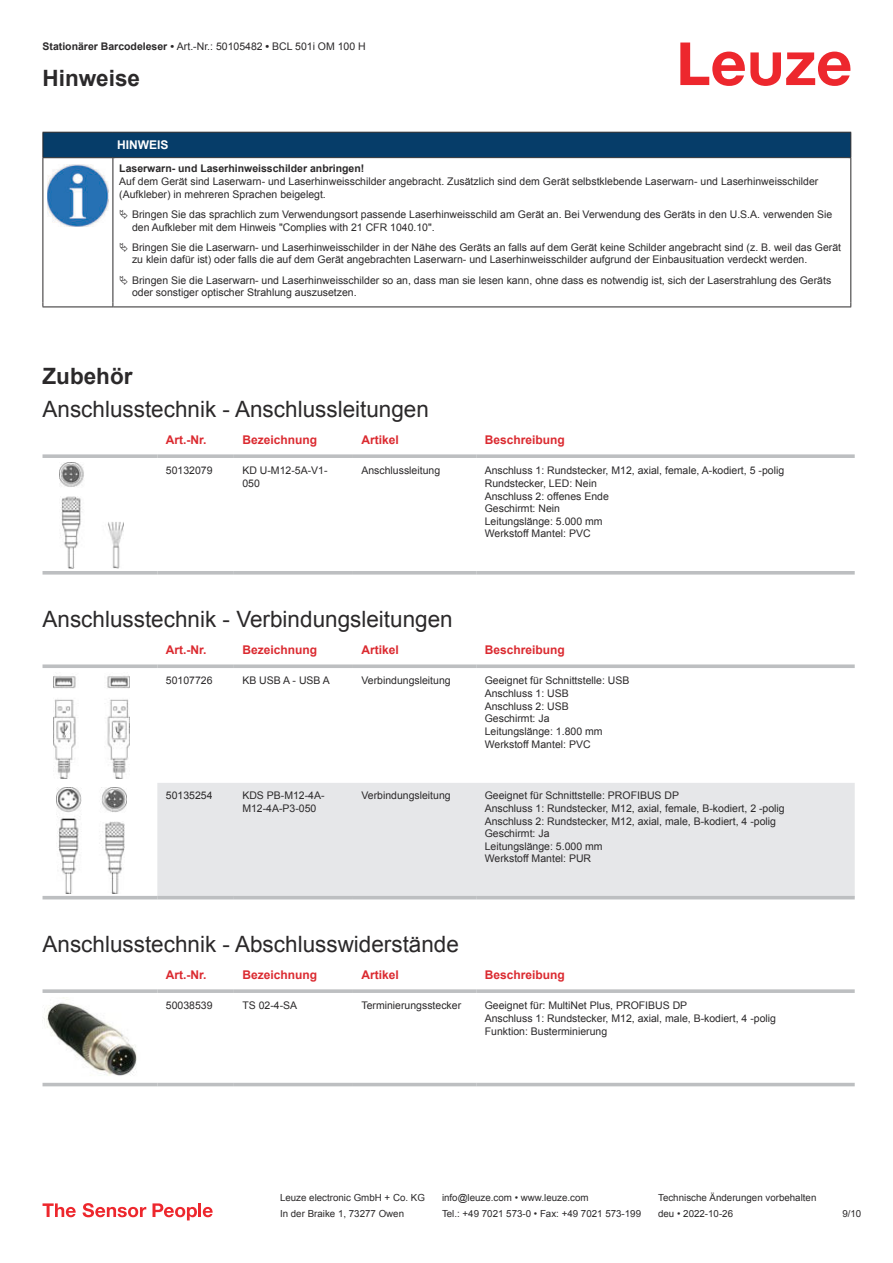
<style>
.page{position:relative;width:893px;height:1263px;background:#fff}
.page>*{position:absolute;margin:0;border:0;box-sizing:border-box;transform-origin:0 0}
.t1{font:22.5px "Arial";color:#2b292a}
.t2{font:700 22.5px "Arial";color:#2b292a}
.t3{font:700 12px "Arial";color:#db2a30}
.t4{font:700 12px "Arial";color:#fff}
.t5{font:10.5px/12.6px "Arial";color:#2b292a}
.t6{font:700 10.5px "Arial";color:#2b292a}
.t7{font:9.75px "Arial";color:#2b292a}
.s1{font-weight:700}
</style>
<div class="page">
<svg style="left:680px;top:43px;width:170px;height:43px"></svg>
<svg style="left:43px;top:454px;width:114px;height:4px"></svg>
<svg style="left:157px;top:454px;width:77px;height:4px"></svg>
<svg style="left:234px;top:454px;width:119px;height:4px"></svg>
<svg style="left:353px;top:454px;width:123px;height:4px"></svg>
<svg style="left:476px;top:454px;width:379px;height:4px;background:#c3c5c7"></svg>
<svg style="left:43px;top:571px;width:114px;height:4px"></svg>
<svg style="left:157px;top:571px;width:77px;height:4px"></svg>
<svg style="left:234px;top:571px;width:119px;height:4px"></svg>
<svg style="left:353px;top:571px;width:123px;height:4px"></svg>
<svg style="left:476px;top:571px;width:379px;height:4px;background:#c3c5c7"></svg>
<img style="left:59px;top:462px;width:65px;height:106px">
<svg style="left:43px;top:793px;width:812px;height:107px"></svg>
<div style="left:157px;top:783px;width:698px;height:113px;background:#e6e7e9"></div>
<svg style="left:43px;top:664px;width:114px;height:4px"></svg>
<svg style="left:157px;top:664px;width:77px;height:4px"></svg>
<svg style="left:234px;top:664px;width:119px;height:4px"></svg>
<svg style="left:353px;top:664px;width:123px;height:4px"></svg>
<svg style="left:476px;top:664px;width:379px;height:4px;background:#c4c6c8"></svg>
<hr style="left:43px;top:896px;width:114px;height:3px;background:#bdbfc1">
<hr style="left:157px;top:896px;width:77px;height:3px;background:#bdbfc1">
<hr style="left:234px;top:896px;width:119px;height:3px;background:#bdbfc1">
<hr style="left:353px;top:896px;width:123px;height:3px;background:#bdbfc1">
<hr style="left:476px;top:896px;width:379px;height:3px;background:#bdbfc1">
<img style="left:53px;top:676px;width:77px;height:103px">
<img style="left:56px;top:787px;width:70px;height:106px">
<svg style="left:43px;top:1082px;width:812px;height:5px;fill:#efeff0"></svg>
<svg style="left:43px;top:989px;width:114px;height:4px"></svg>
<svg style="left:157px;top:989px;width:77px;height:4px"></svg>
<svg style="left:234px;top:989px;width:119px;height:4px"></svg>
<svg style="left:353px;top:989px;width:123px;height:4px"></svg>
<svg style="left:476px;top:989px;width:379px;height:4px;background:#c3c5c7"></svg>
<hr style="left:43px;top:1083px;width:114px;height:3px;background:#bdbfc1">
<hr style="left:157px;top:1083px;width:77px;height:3px;background:#bdbfc1">
<hr style="left:234px;top:1083px;width:119px;height:3px;background:#bdbfc1">
<hr style="left:353px;top:1083px;width:123px;height:3px;background:#bdbfc1">
<hr style="left:476px;top:1083px;width:379px;height:3px;background:#bdbfc1">
<img style="left:44px;top:997px;width:93px;height:79px">
<svg style="left:43px;top:1203px;width:33px;height:14px"></svg>
<svg style="left:83px;top:1203px;width:63px;height:14px"></svg>
<svg style="left:153px;top:1203px;width:44px;height:17px"></svg>
<hr style="left:198px;top:1203px;width:3px;height:14px;background:#ed272d">
<svg style="left:203px;top:1207px;width:10px;height:10px"></svg>
<svg style="left:44px;top:158px;width:806px;height:149px"></svg>
<div style="left:43px;top:132px;width:808px;height:26px;background:#063d69"></div>
<hr style="left:113px;top:157px;width:738px;height:1px;background:#2b292a">
<hr style="left:43px;top:158px;width:1px;height:144px;background:#2b292a">
<hr style="left:113px;top:158px;width:1px;height:144px;background:#2b292a">
<hr style="left:850px;top:158px;width:1px;height:144px;background:#2b292a">
<hr style="left:43px;top:307px;width:70px;height:1px;background:#2b292a">
<hr style="left:113px;top:307px;width:738px;height:1px;background:#2b292a">
<img style="left:47px;top:164px;width:61px;height:63px">
<svg style="left:115px;top:159px;width:734px;height:144px"></svg>
<svg style="left:120px;top:210px;width:8px;height:9px"></svg>
<svg style="left:120px;top:242px;width:8px;height:10px"></svg>
<svg style="left:120px;top:275px;width:8px;height:10px"></svg>
<p class="t5" style="left:43px;top:41px;width:325px"><span class="s1">Stationärer Barcodeleser •</span> Art.-Nr.: 50105482 <span class="s1">•</span> BCL 501i OM 100 H</p>
<h1 class="t2" style="left:43px;top:70px;width:99px">Hinweise</h1>
<p class="t4" style="left:117px;top:140px;width:53px">HINWEIS</p>
<p class="t6" style="left:119px;top:165px;width:247px">Laserwarn- und Laserhinweisschilder anbringen!</p>
<p class="t5" style="left:119px;top:176px;width:701px">Auf dem Gerät sind Laserwarn- und Laserhinweisschilder angebracht. Zusätzlich sind dem Gerät selbstklebende Laserwarn- und Laserhinweisschilder (Aufkleber) in mehreren Sprachen beigelegt.</p>
<p class="t5" style="left:132px;top:209px;width:702px">Bringen Sie das sprachlich zum Verwendungsort passende Laserhinweisschild am Gerät an. Bei Verwendung des Geräts in den U.S.A. verwenden Sie den Aufkleber mit dem Hinweis "Complies with 21 CFR 1040.10".</p>
<p class="t5" style="left:132px;top:242px;width:711px">Bringen Sie die Laserwarn- und Laserhinweisschilder in der Nähe des Geräts an falls auf dem Gerät keine Schilder angebracht sind (z. B. weil das Gerät zu klein dafür ist) oder falls die auf dem Gerät angebrachten Laserwarn- und Laserhinweisschilder aufgrund der Einbausituation verdeckt werden.</p>
<p class="t5" style="left:132px;top:275px;width:701px">Bringen Sie die Laserwarn- und Laserhinweisschilder so an, dass man sie lesen kann, ohne dass es notwendig ist, sich der Laserstrahlung des Geräts oder sonstiger optischer Strahlung auszusetzen.</p>
<h1 class="t2" style="left:43px;top:367px;width:92px">Zubehör</h1>
<h1 class="t1" style="left:43px;top:401px;width:388px">Anschlusstechnik - Anschlussleitungen</h1>
<p class="t3" style="left:166px;top:435px;width:42px">Art.-Nr.</p>
<p class="t3" style="left:242px;top:435px;width:76px">Bezeichnung</p>
<p class="t3" style="left:361px;top:435px;width:39px">Artikel</p>
<p class="t3" style="left:485px;top:435px;width:82px">Beschreibung</p>
<p class="t5" style="left:166px;top:465px;width:48px">50132079</p>
<p class="t5" style="left:242px;top:465px;width:87px">KD U-M12-5A-V1-<br>050</p>
<p class="t5" style="left:361px;top:465px;width:80px">Anschlussleitung</p>
<p class="t5" style="left:485px;top:465px;width:301px">Anschluss 1: Rundstecker, M12, axial, female, A-kodiert, 5 -polig<br>Rundstecker, LED: Nein<br>Anschluss 2: offenes Ende<br>Geschirmt: Nein<br>Leitungslänge: 5.000 mm<br>Werkstoff Mantel: PVC</p>
<h1 class="t1" style="left:43px;top:611px;width:412px">Anschlusstechnik - Verbindungsleitungen</h1>
<p class="t3" style="left:166px;top:645px;width:42px">Art.-Nr.</p>
<p class="t3" style="left:242px;top:645px;width:76px">Bezeichnung</p>
<p class="t3" style="left:361px;top:645px;width:39px">Artikel</p>
<p class="t3" style="left:485px;top:645px;width:82px">Beschreibung</p>
<p class="t5" style="left:166px;top:675px;width:48px">50107726</p>
<p class="t5" style="left:242px;top:675px;width:89px">KB USB A - USB A</p>
<p class="t5" style="left:361px;top:675px;width:91px">Verbindungsleitung</p>
<p class="t5" style="left:485px;top:675px;width:146px">Geeignet für Schnittstelle: USB<br>Anschluss 1: USB<br>Anschluss 2: USB<br>Geschirmt: Ja<br>Leitungslänge: 1.800 mm<br>Werkstoff Mantel: PVC</p>
<p class="t5" style="left:166px;top:790px;width:48px">50135254</p>
<p class="t5" style="left:242px;top:790px;width:84px">KDS PB-M12-4A-<br>M12-4A-P3-050</p>
<p class="t5" style="left:361px;top:790px;width:91px">Verbindungsleitung</p>
<p class="t5" style="left:485px;top:790px;width:301px">Geeignet für Schnittstelle: PROFIBUS DP<br>Anschluss 1: Rundstecker, M12, axial, female, B-kodiert, 2 -polig Anschluss 2: Rundstecker, M12, axial, male, B-kodiert, 4 -polig Geschirmt: Ja<br>Leitungslänge: 5.000 mm<br>Werkstoff Mantel: PUR</p>
<h1 class="t1" style="left:43px;top:936px;width:418px">Anschlusstechnik - Abschlusswiderstände</h1>
<p class="t3" style="left:166px;top:970px;width:42px">Art.-Nr.</p>
<p class="t3" style="left:242px;top:970px;width:76px">Bezeichnung</p>
<p class="t3" style="left:361px;top:970px;width:39px">Artikel</p>
<p class="t3" style="left:485px;top:970px;width:82px">Beschreibung</p>
<p class="t5" style="left:166px;top:1000px;width:48px">50038539</p>
<p class="t5" style="left:242px;top:1000px;width:56px">TS 02-4-SA</p>
<p class="t5" style="left:361px;top:1000px;width:101px">Terminierungsstecker</p>
<p class="t5" style="left:485px;top:1000px;width:293px">Geeignet für: MultiNet Plus, PROFIBUS DP<br>Anschluss 1: Rundstecker, M12, axial, male, B-kodiert, 4 -polig<br>Funktion: Busterminierung</p>
<p class="t7" style="left:280px;top:1194px;width:146px">Leuze electronic GmbH + Co. KG</p>
<p class="t7" style="left:442px;top:1194px;width:148px">info@leuze.com • www.leuze.com</p>
<p class="t7" style="left:658px;top:1194px;width:160px">Technische Änderungen vorbehalten</p>
<p class="t7" style="left:280px;top:1210px;width:126px">In der Braike 1, 73277 Owen</p>
<p class="t7" style="left:442px;top:1210px;width:201px">Tel.: +49 7021 573-0 • Fax: +49 7021 573-199</p>
<p class="t7" style="left:658px;top:1210px;width:76px">deu • 2022-10-26</p>
<p class="t7" style="left:842px;top:1210px;width:20px">9 /10</p>
</div>
